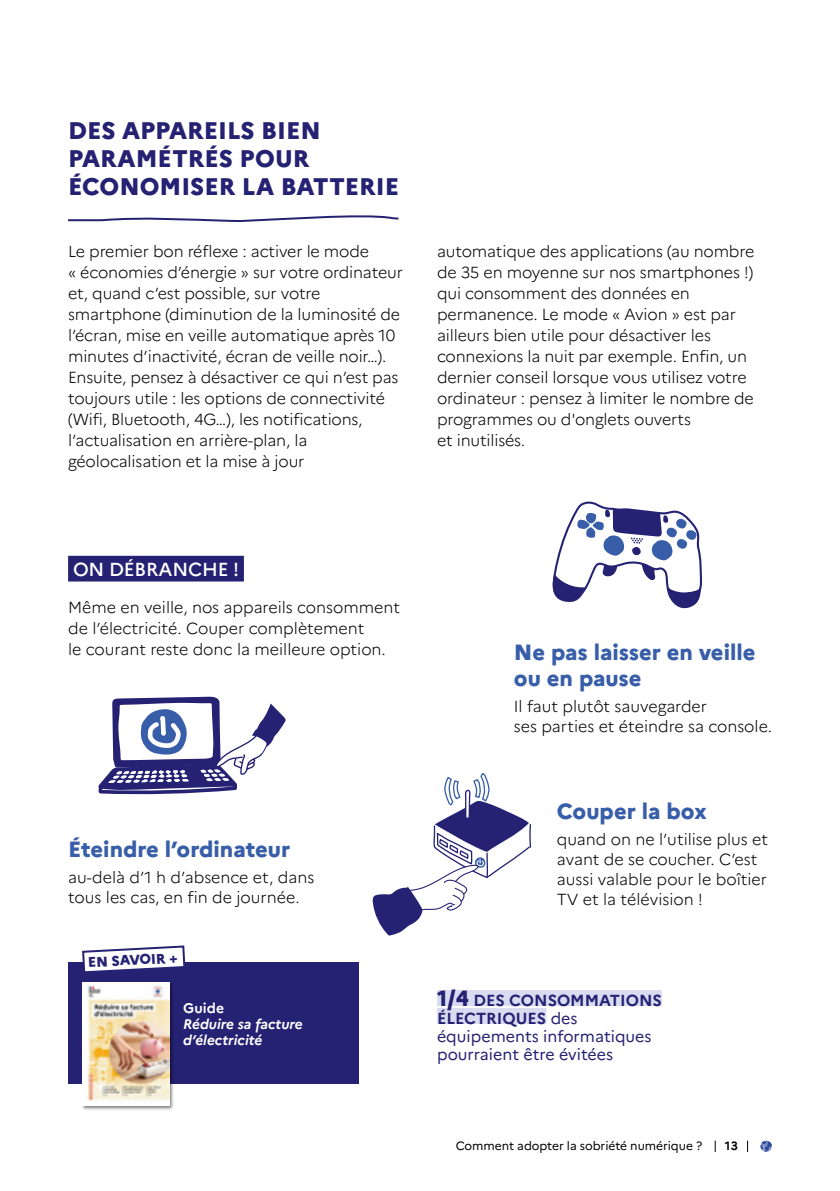
<style>
.page{position:relative;width:840px;height:1191px;background:#fff}
.page>*{position:absolute;margin:0;border:0;box-sizing:border-box;transform-origin:0 0}
.t1{font:800 24px/28px "Marianne";color:#252173}
.t2{font:800 22px/26px "Marianne";color:#385ea9}
.t3{font:500 18.8px "Marianne";letter-spacing:-.01em;color:#fff}
.t4{font:300 16px/21px "Marianne";letter-spacing:-.01em;color:#000}
.t5{font:16px/18px "Marianne";color:#252173}
.t6{font:italic 700 14px/16px "Marianne";color:#fff}
.t7{font:800 14px "Marianne";color:#252173}
.t8{font:700 14px "Marianne";color:#fff}
.t9{font:12px "Marianne";letter-spacing:-.005em;color:#000}
.t10{font:700 12px "Marianne";color:#000}
.s1{font-weight:800;font-size:22px}
.s2{font-weight:700}
</style>
<div class="page">
<svg style="left:68px;top:215px;width:331px;height:7px"></svg>
<div style="left:437px;top:990px;width:224px;height:16px;background:#d9dcf0"></div>
<div style="left:437px;top:1008px;width:109px;height:16px;background:#d9dcf0"></div>
<div style="left:68px;top:556px;width:176px;height:25px;background:#252173"></div>
<div style="left:68px;top:962px;width:290px;height:121px;background:#252173"></div>
<svg style="left:82px;top:945px;width:104px;height:27px"></svg>
<div style="left:82px;top:982px;width:91px;height:128px;background:#000;opacity:.5"></div>
<img style="left:82px;top:983px;width:87px;height:123px">
<svg style="left:760px;top:1140px;width:11px;height:12px"></svg>
<svg style="left:714px;top:1140px;width:1px;height:12px"></svg>
<svg style="left:98px;top:696px;width:187px;height:99px"></svg>
<svg style="left:552px;top:501px;width:149px;height:108px"></svg>
<svg style="left:372px;top:773px;width:159px;height:162px"></svg>
<h1 class="t1" style="left:68px;top:115px;width:332px">DES APPAREILS BIEN<br>PARAMÉTRÉS POUR<br>ÉCONOMISER LA BATTERIE</h1>
<p class="t4" style="left:68px;top:239px;width:336px">Le premier bon réflexe : activer le mode<br>« économies d’énergie » sur votre ordinateur et, quand c’est possible, sur votre smartphone (diminution de la luminosité de l’écran, mise en veille automatique après 10 minutes d’inactivité, écran de veille noir…).<br>Ensuite, pensez à désactiver ce qui n’est pas toujours utile : les options de connectivité (Wifi, Bluetooth, 4G…), les notifications, l’actualisation en arrière-plan, la géolocalisation et la mise à jour</p>
<p class="t4" style="left:437px;top:239px;width:318px">automatique des applications (au nombre de 35 en moyenne sur nos smartphones !) qui consomment des données en permanence. Le mode « Avion » est par ailleurs bien utile pour désactiver les connexions la nuit par exemple. Enfin, un dernier conseil lorsque vous utilisez votre ordinateur : pensez à limiter le nombre de programmes ou d'onglets ouverts<br>et inutilisés.</p>
<p class="t3" style="left:73px;top:554px;width:167px">ON DÉBRANCHE !</p>
<p class="t4" style="left:68px;top:595px;width:333px">Même en veille, nos appareils consomment de l’électricité. Couper complètement<br>le courant reste donc la meilleure option.</p>
<h2 class="t2" style="left:68px;top:834px;width:223px">Éteindre l’ordinateur</h2>
<p class="t4" style="left:68px;top:865px;width:247px;line-height:20px">au-delà d’1 h d’absence et, dans tous les cas, en fin de journée.</p>
<p class="t7" style="left:87px;top:951px;width:91px;rotate:-3deg">EN SAVOIR +</p>
<p class="t8" style="left:183px;top:996px;width:42px">Guide</p>
<p class="t6" style="left:183px;top:1014px;width:121px">Réduire sa facture d’électricité</p>
<h2 class="t2" style="left:513px;top:637px;width:243px">Ne pas laisser en veille ou en pause</h2>
<p class="t4" style="left:513px;top:695px;width:260px;line-height:20px">Il faut plutôt sauvegarder<br>ses parties et éteindre sa console.</p>
<h2 class="t2" style="left:556px;top:796px;width:152px">Couper la box</h2>
<p class="t4" style="left:556px;top:827px;width:213px;line-height:20px">quand on ne l’utilise plus et avant de se coucher. C’est aussi valable pour le boîtier<br>TV et la télévision !</p>
<p class="t5" style="left:437px;top:990px;width:226px"><span class="s1">1/4</span> <span class="s2">DES CONSOMMATIONS<br>ÉLECTRIQUES</span> des équipements informatiques pourraient être évitées</p>
<p class="t9" style="left:455px;top:1137px;width:248px">Comment adopter la sobriété numérique ?</p>
<p class="t10" style="left:724px;top:1136px;width:15px">13</p>
</div>
